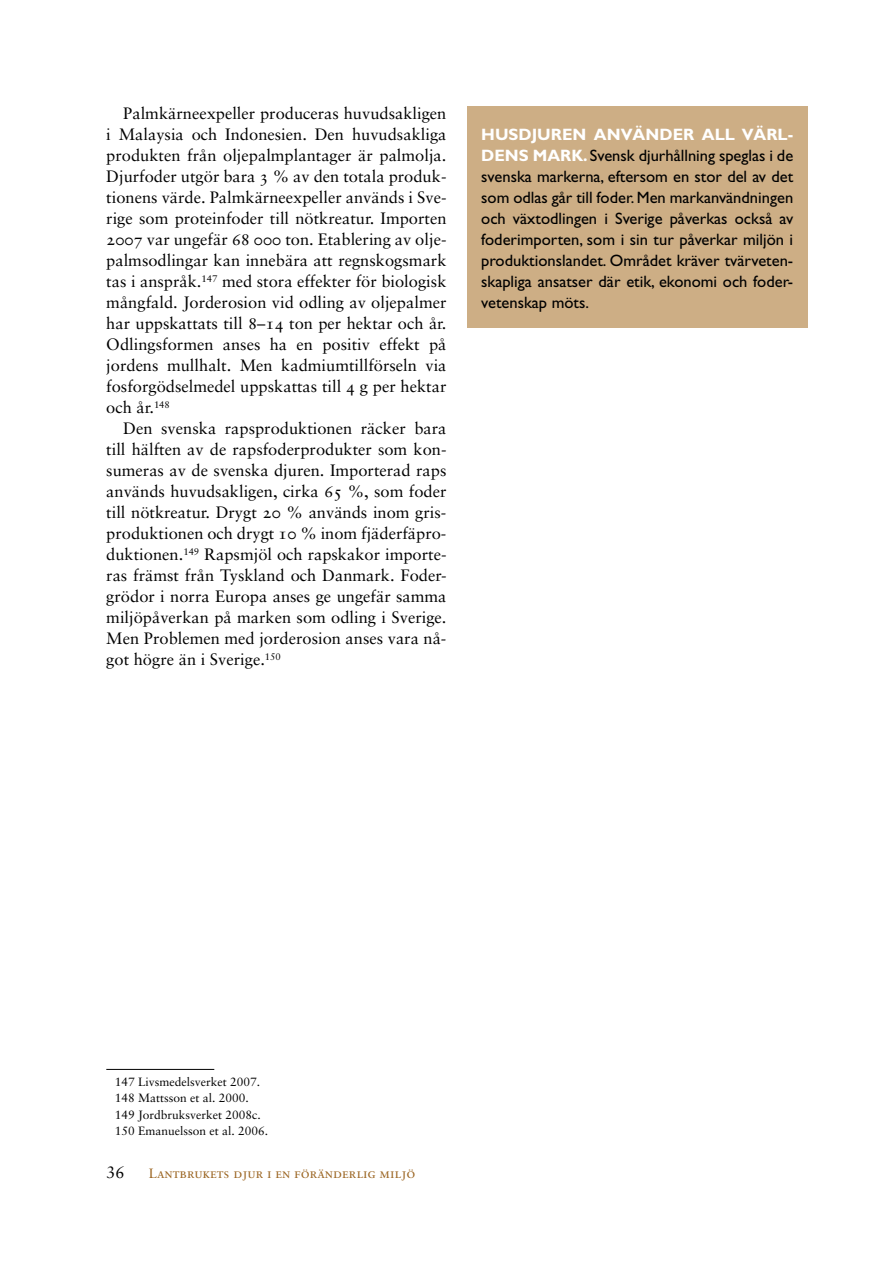
<style>
.page{position:relative;width:893px;height:1263px;background:#fff}
.page>*{position:absolute;margin:0;border:0;box-sizing:border-box;transform-origin:0 0}
.t1{font:16.5px/21px "Sabon";color:#000;text-align:justify}
.t2{font:16.5px/21px "Gill Alt One";color:#000;text-align:justify}
.t3{font:13.5px "Sabon Roman SC";color:#9b6522}
.t4{font:12px/16.5px "Sabon";color:#000}
.s1{font-family:"Sabon Roman SC"}
.s2{font-weight:700;color:#fff}
</style>
<div class="page">
<div style="left:468px;top:106px;width:340px;height:221px;background:#cdae85"></div>
<hr style="left:106px;top:1069px;width:108px;height:1px;background:#000">
<p class="t1" style="left:106px;top:103px;width:342px;text-indent:17px">Palmkärneexpeller produceras huvudsakligen i Malaysia och Indonesien. Den huvudsakliga produkten från oljepalmplantager är palmolja.<br>Djurfoder utgör bara <span class="s1">3</span> % av den totala produk&shy;tionens värde. Palmkärneexpeller används i Sve&shy;rige som proteinfoder till nötkreatur. Importen <span class="s1">2007</span> var ungefär <span class="s1">68 000</span> ton. Etablering av olje&shy;palmsodlingar kan innebära att regnskogsmark tas i anspråk.<sup>147</sup> med stora effekter för biologisk mångfald. Jorderosion vid odling av oljepalmer har uppskattats till <span class="s1">8</span>–<span class="s1">14</span> ton per hektar och år.<br>Odlingsformen anses ha en positiv effekt på jordens mullhalt. Men kadmiumtillförseln via fosforgödselmedel uppskattas till <span class="s1">4</span> g per hektar och år.<sup>148</sup></p>
<p class="t1" style="left:106px;top:418px;width:342px;text-indent:17px">Den svenska rapsproduktionen räcker bara till hälften av de rapsfoderprodukter som kon&shy;sumeras av de svenska djuren. Importerad raps används huvudsakligen, cirka <span class="s1">65</span> %, som foder till nötkreatur. Drygt <span class="s1">20</span> % används inom gris&shy;produktionen och drygt <span class="s1">10</span> % inom fjäderfäpro&shy;duktionen.<sup>149</sup> Rapsmjöl och rapskakor importe&shy;ras främst från Tyskland och Danmark. Foder&shy;grödor i norra Europa anses ge ungefär samma miljöpåverkan på marken som odling i Sverige.<br>Men Problemen med jorderosion anses vara nå&shy;got högre än i Sverige.<sup>150</sup></p>
<p class="t2" style="left:481px;top:124px;width:314px"><span class="s2">HUSDJUREN ANVÄNDER ALL VÄRL-DENS MARK.</span> Svensk djurhållning speglas i de svenska markerna, eftersom en stor del av det som odlas går till foder. Men markanvändningen och växtodlingen i Sverige påverkas också av foderimporten, som i sin tur påverkar miljön i produktionslandet. Området kräver tvärveten&shy;skapliga ansatser där etik, ekonomi och foder&shy;vetenskap möts.</p>
<p class="t4" style="left:115px;top:1073px;width:155px">147 Livsmedelsverket 2007.<br>148 Mattsson et al. 2000.<br>149 Jordbruksverket 2008c.<br>150 Emanuelsson et al. 2006.</p>
<p class="t1" style="left:106px;top:1162px;width:20px">36</p>
<p class="t3" style="left:149px;top:1165px;width:268px">Lantbrukets djur i en föränderlig miljö</p>
</div>
